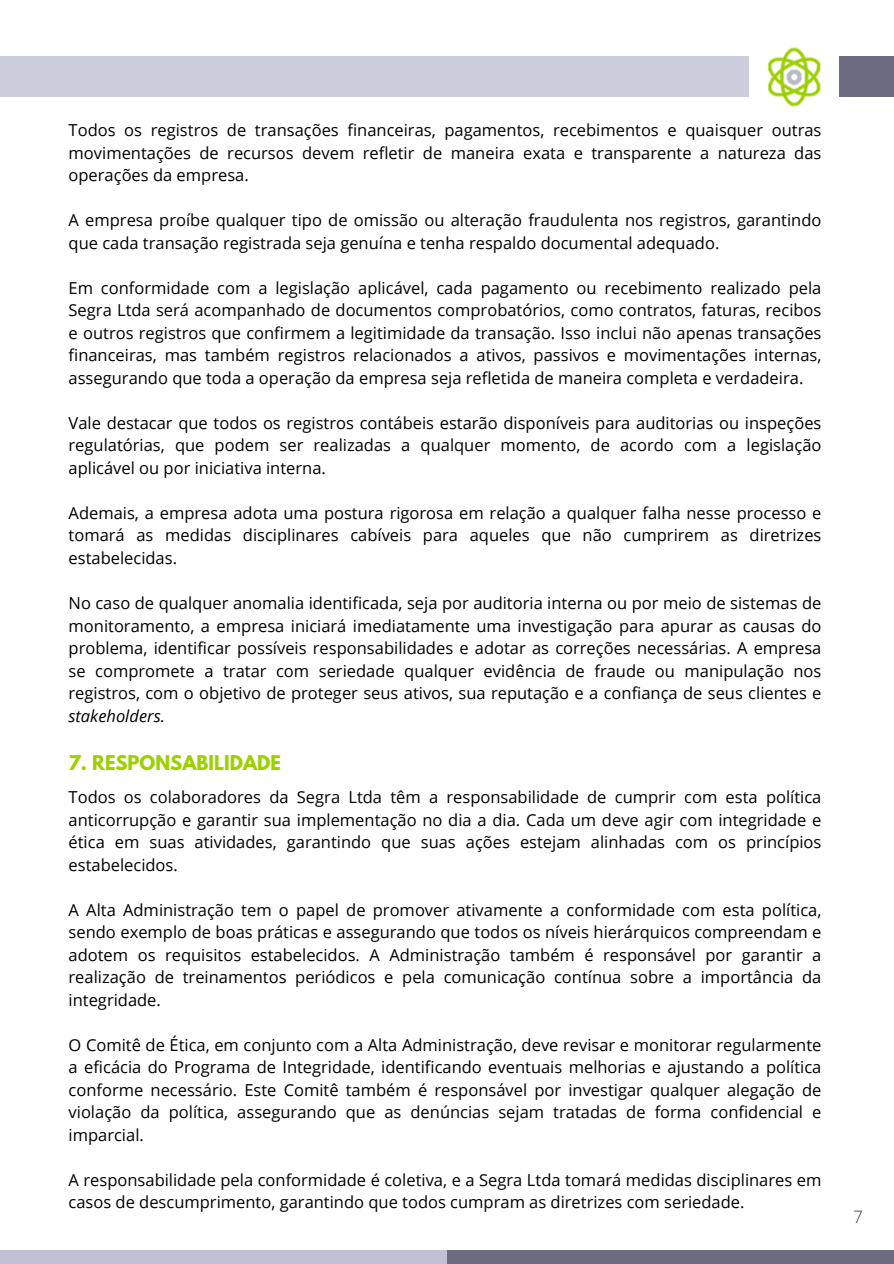
<style>
.page{position:relative;width:894px;height:1264px;background:#fff}
.page>*{position:absolute;margin:0;border:0;box-sizing:border-box;transform-origin:0 0}
.t1{font:700 18px "League Spartan";color:#9dd000}
.t2{font:300 17.1px "Open Sans";color:#37465a}
.t3{font:16.5px/22.5px "Open Sans";color:#000;text-align:justify}
.s1{font-style:italic}
</style>
<div class="page">
<img style="left:768px;top:47px;width:53px;height:60px">
<div style="left:446px;top:1250px;width:447px;height:13px;background:#6d6b7f"></div>
<div style="left:0;top:1250px;width:446px;height:13px;background:#bfc2d5"></div>
<div style="left:0;top:57px;width:748px;height:40px;background:#cbcedd"></div>
<div style="left:839px;top:57px;width:54px;height:40px;background:#6d6b7f"></div>
<p class="t3" style="left:69px;top:119px;width:754px">Todos os registros de transações financeiras, pagamentos, recebimentos e quaisquer outras movimentações de recursos devem refletir de maneira exata e transparente a natureza das operações da empresa.</p>
<p class="t3" style="left:69px;top:209px;width:754px">A empresa proíbe qualquer tipo de omissão ou alteração fraudulenta nos registros, garantindo que cada transação registrada seja genuína e tenha respaldo documental adequado.</p>
<p class="t3" style="left:69px;top:276px;width:754px">Em conformidade com a legislação aplicável, cada pagamento ou recebimento realizado pela Segra Ltda será acompanhado de documentos comprobatórios, como contratos, faturas, recibos e outros registros que confirmem a legitimidade da transação. Isso inclui não apenas transações financeiras, mas também registros relacionados a ativos, passivos e movimentações internas, assegurando que toda a operação da empresa seja refletida de maneira completa e verdadeira.</p>
<p class="t3" style="left:69px;top:411px;width:754px">Vale destacar que todos os registros contábeis estarão disponíveis para auditorias ou inspeções regulatórias, que podem ser realizadas a qualquer momento, de acordo com a legislação aplicável ou por iniciativa interna.</p>
<p class="t3" style="left:69px;top:501px;width:754px">Ademais, a empresa adota uma postura rigorosa em relação a qualquer falha nesse processo e tomará as medidas disciplinares cabíveis para aqueles que não cumprirem as diretrizes estabelecidas.</p>
<p class="t3" style="left:69px;top:591px;width:754px">No caso de qualquer anomalia identificada, seja por auditoria interna ou por meio de sistemas de monitoramento, a empresa iniciará imediatamente uma investigação para apurar as causas do problema, identificar possíveis responsabilidades e adotar as correções necessárias. A empresa se compromete a tratar com seriedade qualquer evidência de fraude ou manipulação nos registros, com o objetivo de proteger seus ativos, sua reputação e a confiança de seus clientes e <span class="s1">stakeholders.</span></p>
<p class="t1" style="left:69px;top:753px;width:214px">7. RESPONSABILIDADE</p>
<p class="t3" style="left:69px;top:785px;width:754px">Todos os colaboradores da Segra Ltda têm a responsabilidade de cumprir com esta política anticorrupção e garantir sua implementação no dia a dia. Cada um deve agir com integridade e ética em suas atividades, garantindo que suas ações estejam alinhadas com os princípios estabelecidos.</p>
<p class="t3" style="left:69px;top:897px;width:754px">A Alta Administração tem o papel de promover ativamente a conformidade com esta política, sendo exemplo de boas práticas e assegurando que todos os níveis hierárquicos compreendam e adotem os requisitos estabelecidos. A Administração também é responsável por garantir a realização de treinamentos periódicos e pela comunicação contínua sobre a importância da integridade.</p>
<p class="t3" style="left:69px;top:1032px;width:754px">O Comitê de Ética, em conjunto com a Alta Administração, deve revisar e monitorar regularmente a eficácia do Programa de Integridade, identificando eventuais melhorias e ajustando a política conforme necessário. Este Comitê também é responsável por investigar qualquer alegação de violação da política, assegurando que as denúncias sejam tratadas de forma confidencial e imparcial.</p>
<p class="t3" style="left:69px;top:1167px;width:754px">A responsabilidade pela conformidade é coletiva, e a Segra Ltda tomará medidas disciplinares em casos de descumprimento, garantindo que todos cumpram as diretrizes com seriedade.</p>
<p class="t2" style="left:852px;top:1204px;width:11px">7</p>
</div>
